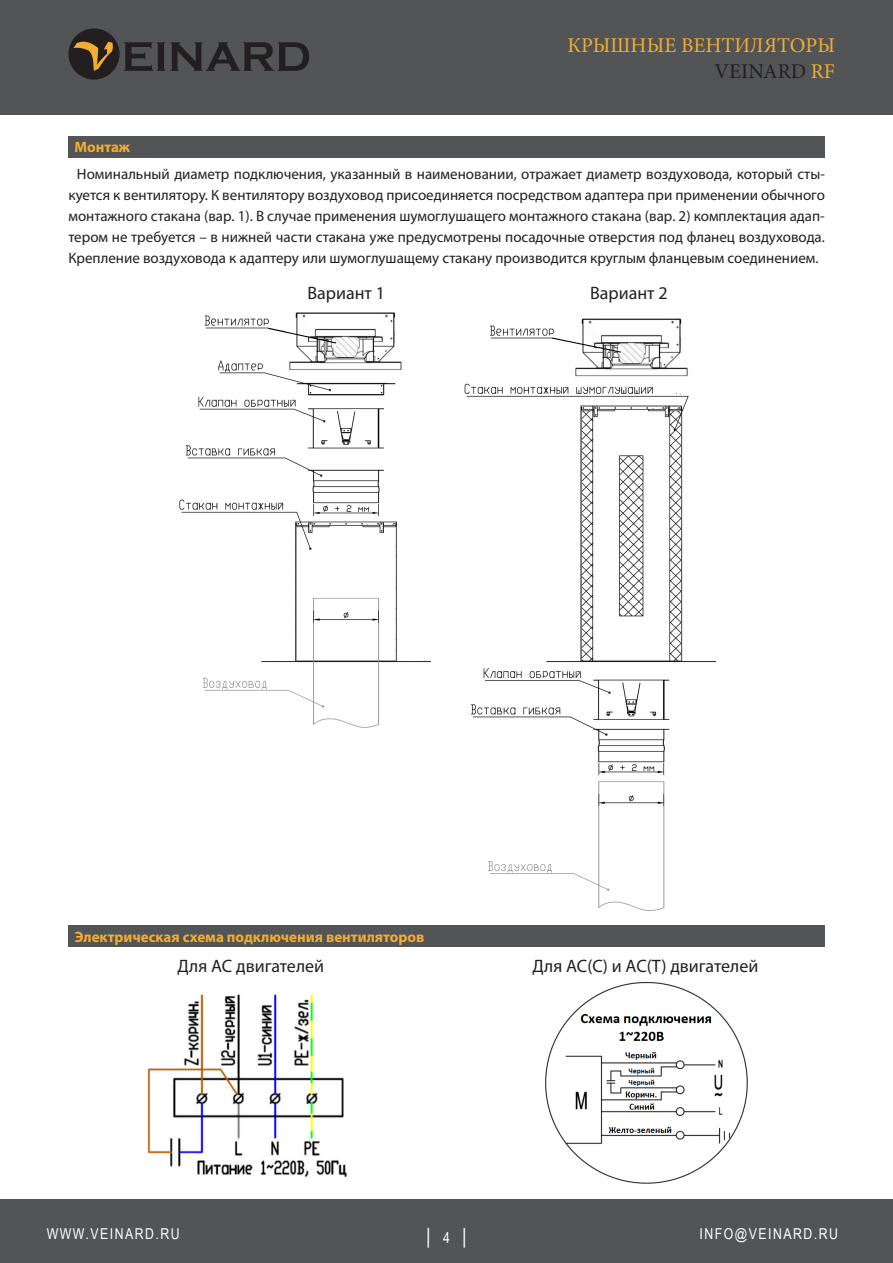
<style>
.page{position:relative;width:893px;height:1263px;background:#fff}
.page>*{position:absolute;margin:0;border:0;box-sizing:border-box;transform-origin:0 0}
.t1{font:21px/25.2px "Minion Pro";color:#f1ad32;text-align:right}
.t2{font:21px "Arial Narrow";color:#fff}
.t3{font:18px "Myriad Pro";color:#231f20}
.t4{font:15px/21px "Myriad Pro";color:#231f20;text-align:center}
.t5{font:700 15px "Myriad Pro";color:#f2ad33}
.t6{font:15px "Arial Narrow";letter-spacing:.1em;color:#fff}
.s1{color:#231f20}
.s2{font-size:15px}
</style>
<div class="page">
<div style="left:0;top:0;width:893px;height:115px;background:#525456"></div>
<div style="left:0;top:1199px;width:893px;height:64px;background:#525456"></div>
<div style="left:68px;top:28px;width:52px;height:52px;background:#231f20;border-radius:50%"></div>
<svg style="left:73px;top:42px;width:40px;height:29px"></svg>
<svg style="left:124px;top:42px;width:185px;height:29px"></svg>
<div style="left:68px;top:136px;width:757px;height:21px;background:#525456"></div>
<img style="left:179px;top:312px;width:538px;height:598px">
<div style="left:68px;top:926px;width:757px;height:21px;background:#525456"></div>
<img style="left:147px;top:994px;width:200px;height:184px">
<img style="left:545px;top:982px;width:203px;height:202px">
<p class="t5" style="left:74px;top:137px;width:57px">Монтаж</p>
<h1 class="t1" style="left:567px;top:33px;width:269px">КРЫШНЫЕ ВЕНТИЛЯТОРЫ<br><span class="s1">VEINARD</span> RF</h1>
<p class="t4" style="left:68px;top:163px;width:758px">Номинальный диаметр подключения, указанный в наименовании, отражает диаметр воздуховода, который сты&shy;куется к вентилятору. К вентилятору воздуховод присоединяется посредством адаптера при применении обычного монтажного стакана (вар. 1). В случае применения шумоглушащего монтажного стакана (вар. 2) комплектация адап&shy;тером не требуется – в нижней части стакана уже предусмотрены посадочные отверстия под фланец воздуховода.<br>Крепление воздуховода к адаптеру или шумоглушащему стакану производится круглым фланцевым соединением.</p>
<p class="t3" style="left:307px;top:282px;width:79px">Вариант 1</p>
<p class="t3" style="left:590px;top:282px;width:79px">Вариант 2</p>
<p class="t5" style="left:75px;top:927px;width:351px">Электрическая схема подключения вентиляторов</p>
<p class="t3" style="left:178px;top:955px;width:148px">Для АС двигателей</p>
<p class="t3" style="left:533px;top:955px;width:227px">Для АС(С) и АС(Т) двигателей</p>
<p class="t6" style="left:47px;top:1222px;width:134px">WWW.VEINARD.RU</p>
<h1 class="t2" style="left:426px;top:1220px;width:42px">| <span class="s2">4</span> |</h1>
<p class="t6" style="left:699px;top:1222px;width:140px">INFO@VEINARD.RU</p>
</div>
